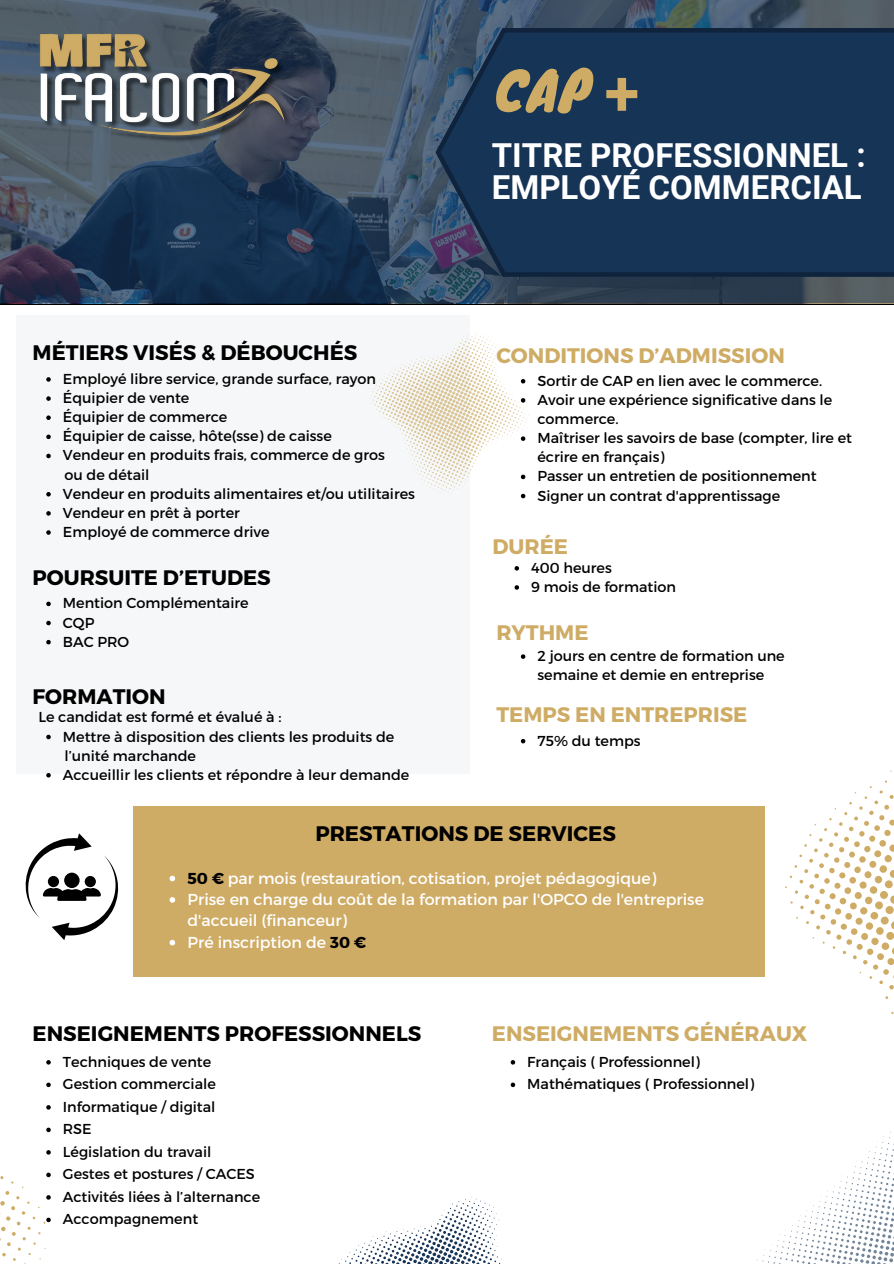
<style>
.page{position:relative;width:894px;height:1264px;background:#fff}
.page>*{position:absolute;margin:0;border:0;box-sizing:border-box;transform-origin:0 0}
.t1{font:700 63.45px "Roboto";color:#cfac65}
.t2{font:52.5px "Knewave";color:#cfac65}
.t3{font:700 33px/31.5px "Roboto";color:#fff}
.t4{font:700 21px "Montserrat";color:#000}
.t5{font:700 21px "Montserrat";color:#cfac65}
.t6{font:15.9px/21.3px "Montserrat";color:#fff}
.t7{font:14.4px/19.2px "Montserrat";color:#000}
.s1{font-weight:700;color:#000}
</style>
<div class="page">
<div style="left:16px;top:315px;width:453px;height:458px;background:#f5f7f8"></div>
<svg style="left:757px;top:1132px;width:137px;height:132px"></svg>
<svg style="left:339px;top:1196px;width:163px;height:68px"></svg>
<div style="left:133px;top:806px;width:631px;height:171px;background:#cfac65"></div>
<svg style="left:520px;top:654px;width:5px;height:5px"></svg>
<svg style="left:785px;top:780px;width:109px;height:209px"></svg>
<svg style="left:0;top:0;width:893px;height:303px;background:#29405b"></svg>
<img style="left:33px;top:32px;width:268px;height:115px">
<svg style="left:25px;top:833px;width:93px;height:107px"></svg>
<svg style="left:46px;top:377px;width:5px;height:5px"></svg>
<svg style="left:46px;top:396px;width:5px;height:5px"></svg>
<svg style="left:46px;top:415px;width:5px;height:5px"></svg>
<svg style="left:46px;top:434px;width:5px;height:5px"></svg>
<svg style="left:46px;top:454px;width:5px;height:4px"></svg>
<svg style="left:46px;top:492px;width:5px;height:4px"></svg>
<svg style="left:46px;top:511px;width:5px;height:4px"></svg>
<svg style="left:46px;top:530px;width:5px;height:5px"></svg>
<svg style="left:46px;top:1060px;width:5px;height:4px"></svg>
<svg style="left:46px;top:1082px;width:5px;height:5px"></svg>
<svg style="left:46px;top:1105px;width:5px;height:4px"></svg>
<svg style="left:46px;top:1127px;width:5px;height:5px"></svg>
<svg style="left:46px;top:1150px;width:5px;height:4px"></svg>
<svg style="left:369px;top:332px;width:160px;height:166px"></svg>
<svg style="left:0;top:1172px;width:51px;height:92px"></svg>
<svg style="left:514px;top:566px;width:5px;height:4px"></svg>
<svg style="left:514px;top:585px;width:5px;height:4px"></svg>
<svg style="left:46px;top:734px;width:5px;height:5px"></svg>
<svg style="left:46px;top:773px;width:5px;height:4px"></svg>
<svg style="left:510px;top:1060px;width:5px;height:4px"></svg>
<svg style="left:510px;top:1082px;width:5px;height:5px"></svg>
<svg style="left:520px;top:739px;width:5px;height:4px"></svg>
<svg style="left:169px;top:875px;width:6px;height:6px"></svg>
<svg style="left:169px;top:897px;width:6px;height:5px"></svg>
<svg style="left:169px;top:939px;width:6px;height:6px"></svg>
<svg style="left:46px;top:601px;width:5px;height:5px"></svg>
<svg style="left:46px;top:620px;width:5px;height:5px"></svg>
<svg style="left:46px;top:640px;width:5px;height:4px"></svg>
<h2 class="t2" style="left:495px;top:49px;width:97px">CAP</h2>
<h1 class="t1" style="left:604px;top:48px;width:36px">+</h1>
<h3 class="t4" style="left:33px;top:339px;width:326px">MÉTIERS VISÉS &amp; DÉBOUCHÉS</h3>
<h3 class="t3" style="left:491px;top:139px;width:375px">TITRE PROFESSIONNEL :<br>EMPLOYÉ COMMERCIAL</h3>
<h3 class="t5" style="left:496px;top:342px;width:290px">CONDITIONS D’ADMISSION</h3>
<p class="t7" style="left:63px;top:369px;width:353px">Employé libre service, grande surface, rayon<br>Équipier de vente<br>Équipier de commerce<br>Équipier de caisse, hôte(sse) de caisse<br>Vendeur en produits frais, commerce de gros<br>ou de détail<br>Vendeur en produits alimentaires et/ou utilitaires<br>Vendeur en prêt à porter<br>Employé de commerce drive</p>
<p class="t7" style="left:537px;top:371px;width:316px">Sortir de CAP en lien avec le commerce.<br>Avoir une expérience significative dans le commerce.<br>Maîtriser les savoirs de base (compter, lire et écrire en français)<br>Passer un entretien de positionnement Signer un contrat d'apprentissage</p>
<h3 class="t5" style="left:492px;top:533px;width:77px">DURÉE</h3>
<h3 class="t4" style="left:33px;top:564px;width:240px">POURSUITE D’ETUDES</h3>
<p class="t7" style="left:63px;top:593px;width:187px">Mention Complémentaire<br>CQP<br>BAC PRO</p>
<h3 class="t4" style="left:33px;top:683px;width:134px">FORMATION</h3>
<p class="t7" style="left:63px;top:707px;width:348px;text-indent:-24px">Le candidat est formé et évalué à :<br>Mettre à disposition des clients les produits de l’unité marchande<br>Accueillir les clients et répondre à leur demande</p>
<p class="t7" style="left:531px;top:558px;width:146px">400 heures<br>9 mois de formation</p>
<h3 class="t5" style="left:496px;top:619px;width:94px">RYTHME</h3>
<p class="t7" style="left:537px;top:646px;width:249px">2 jours en centre de formation une semaine et demie en entreprise</p>
<h3 class="t5" style="left:496px;top:702px;width:252px">TEMPS EN ENTREPRISE</h3>
<p class="t7" style="left:537px;top:731px;width:105px">75% du temps</p>
<h3 class="t4" style="left:315px;top:821px;width:302px">PRESTATIONS DE SERVICES</h3>
<p class="t6" style="left:187px;top:867px;width:518px"><span class="s1">50 €</span> par mois (restauration, cotisation, projet pédagogique)<br>Prise en charge du coût de la formation par l'OPCO de l'entreprise d'accueil (financeur)<br>Pré inscription de <span class="s1">30 €</span></p>
<h3 class="t4" style="left:33px;top:1020px;width:390px">ENSEIGNEMENTS PROFESSIONNELS</h3>
<p class="t7" style="left:63px;top:1050px;width:199px;line-height:22.5px">Techniques de vente<br>Gestion commerciale<br>Informatique / digital<br>RSE<br>Législation du travail<br>Gestes et postures / CACES<br>Activités liées à l’alternance<br>Accompagnement</p>
<h3 class="t5" style="left:491px;top:1020px;width:317px">ENSEIGNEMENTS GÉNÉRAUX</h3>
<p class="t7" style="left:527px;top:1050px;width:228px;line-height:22.5px">Français ( Professionnel)<br>Mathématiques ( Professionnel)</p>
</div>
